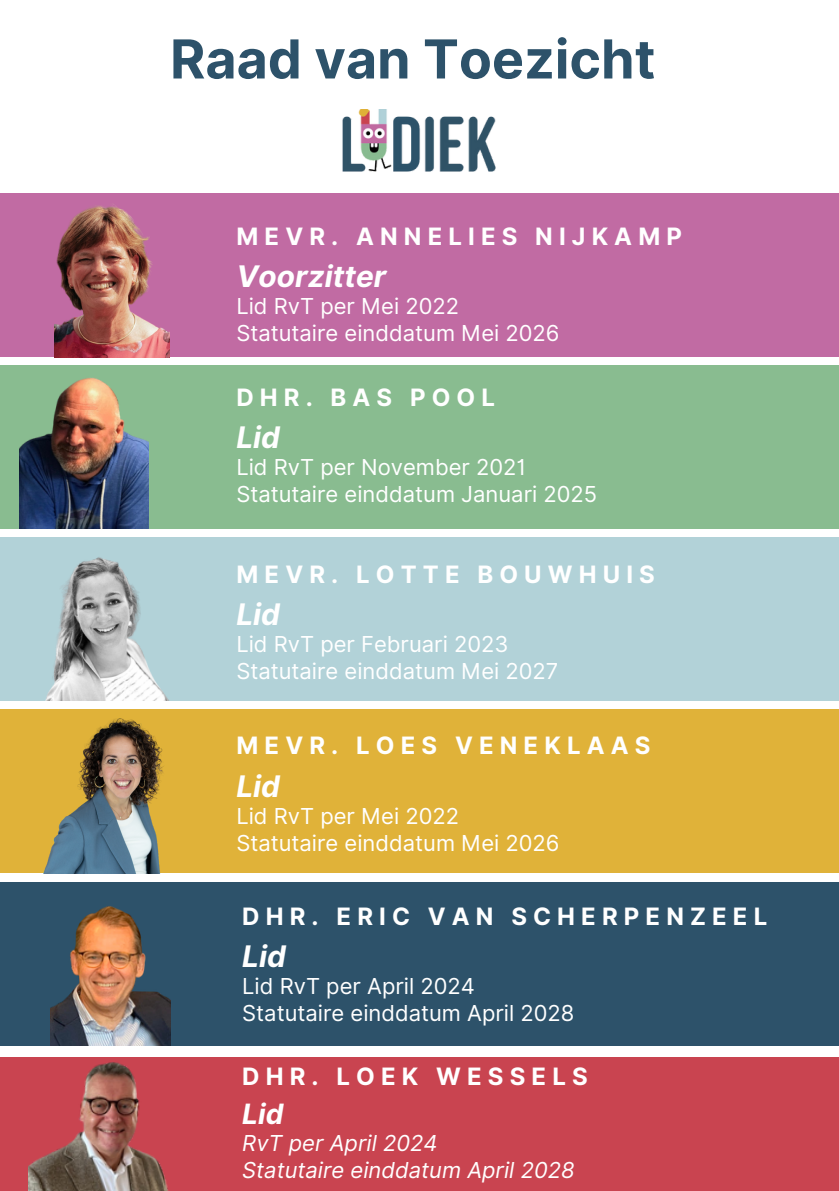
<style>
.page{position:relative;width:839px;height:1191px;background:#fff}
.page>*{position:absolute;margin:0;border:0;box-sizing:border-box;transform-origin:0 0}
.t1{font:700 53.8px "Inter";color:#2d526a}
.t2{font:italic 700 29.8px "Inter";color:#fff}
.t3{font:italic 700 28px "Inter";color:#fff}
.t4{font:700 24px "Inter";letter-spacing:.255em;color:#fff}
.t5{font:22px "Inter";color:#fff}
.t6{font:italic 22px "Inter";color:#fff}
</style>
<div class="page">
<div style="left:0;top:882px;width:838px;height:163px;background:#2d526a"></div>
<img style="left:342px;top:109px;width:154px;height:63px">
<div style="left:0;top:194px;width:838px;height:163px;background:#c16ba3"></div>
<div style="left:0;top:538px;width:838px;height:163px;background:#b2d2d8"></div>
<div style="left:0;top:710px;width:838px;height:163px;background:#e0b239"></div>
<div style="left:0;top:365px;width:838px;height:164px;background:#89bc90"></div>
<div style="left:0;top:1058px;width:838px;height:133px;background:#c94450"></div>
<img style="left:54px;top:193px;width:116px;height:164px">
<img style="left:43px;top:718px;width:121px;height:156px">
<img style="left:50px;top:906px;width:120px;height:131px">
<img style="left:29px;top:1037px;width:141px;height:154px">
<img style="left:19px;top:356px;width:129px;height:173px">
<img style="left:45px;top:557px;width:124px;height:143px">
<h2 class="t1" style="left:170px;top:27px;width:487px">Raad van Toezicht</h2>
<p class="t4" style="left:236px;top:222px;width:447px">MEVR. ANNELIES NIJKAMP</p>
<p class="t2" style="left:236px;top:258px;width:152px">Voorzitter</p>
<h2 class="t5" style="left:236px;top:292px;width:224px">Lid RvT per Mei 2022</h2>
<p class="t5" style="left:236px;top:319px;width:325px">Statutaire einddatum Mei 2026</p>
<p class="t4" style="left:236px;top:383px;width:260px">DHR. BAS POOL</p>
<p class="t2" style="left:236px;top:420px;width:45px">Lid</p>
<p class="t5" style="left:236px;top:454px;width:291px">Lid RvT per November 2021</p>
<p class="t5" style="left:236px;top:481px;width:362px">Statutaire einddatum Januari 2025</p>
<p class="t4" style="left:236px;top:560px;width:420px">MEVR. LOTTE BOUWHUIS</p>
<p class="t2" style="left:236px;top:596px;width:45px">Lid</p>
<p class="t5" style="left:236px;top:631px;width:273px">Lid RvT per Februari 2023</p>
<h2 class="t5" style="left:236px;top:658px;width:323px">Statutaire einddatum Mei 2027</h2>
<p class="t4" style="left:236px;top:731px;width:415px">MEVR. LOES VENEKLAAS</p>
<p class="t2" style="left:236px;top:768px;width:45px">Lid</p>
<p class="t5" style="left:236px;top:802px;width:224px">Lid RvT per Mei 2022</p>
<h2 class="t5" style="left:236px;top:829px;width:325px">Statutaire einddatum Mei 2026</h2>
<h2 class="t4" style="left:242px;top:901px;width:526px">DHR. ERIC VAN SCHERPENZEEL</h2>
<p class="t2" style="left:242px;top:938px;width:45px">Lid</p>
<p class="t5" style="left:242px;top:973px;width:234px">Lid RvT per April 2024</p>
<p class="t5" style="left:242px;top:1000px;width:334px">Statutaire einddatum April 2028</p>
<p class="t4" style="left:242px;top:1062px;width:347px">DHR. LOEK WESSELS</p>
<p class="t3" style="left:242px;top:1097px;width:43px">Lid</p>
<p class="t6" style="left:242px;top:1130px;width:197px">RvT per April 2024</p>
<p class="t6" style="left:242px;top:1157px;width:334px">Statutaire einddatum April 2028</p>
</div>
